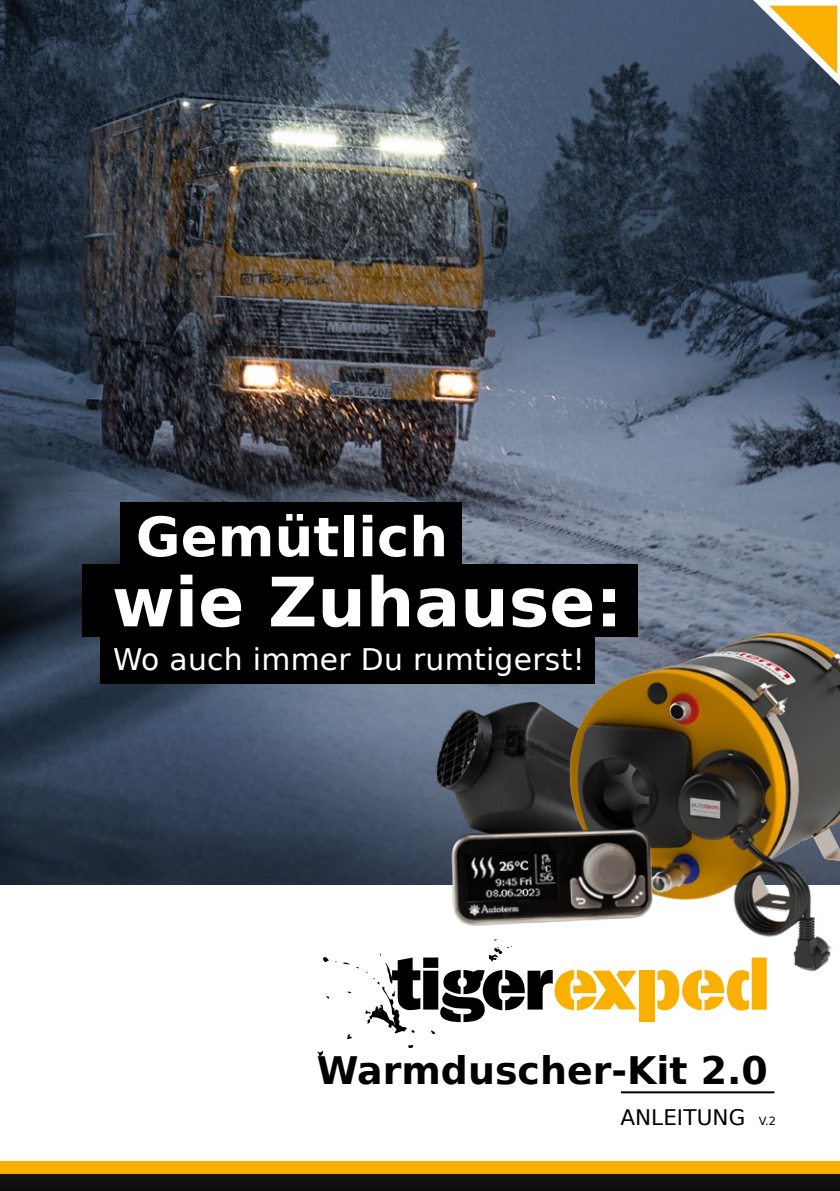
<style>
.page{position:relative;width:840px;height:1191px;background:#fff}
.page>*{position:absolute;margin:0;border:0;box-sizing:border-box;transform-origin:0 0}
.t1{font:700 68px "Bitstream Vera Sans";color:#fff}
.t2{font:700 54.6px "Bitstream Vera Sans";color:#fff}
.t3{font:700 37.8px "Bitstream Vera Sans";color:#000}
.t4{font:29.8px "Bitstream Vera Sans";letter-spacing:.01em;color:#fff}
.t5{font:21.4px "Bitstream Vera Sans";letter-spacing:.005em;color:#000}
.s1{font-size:11.4px}
</style>
<div class="page">
<img style="left:0;top:0;width:839px;height:729px">
<svg style="left:0;top:729px;width:839px;height:462px;background:#2f3a4b"></svg>
<div style="left:0;top:884px;width:839px;height:278px;background:#fff"></div>
<div style="left:121px;top:502px;width:341px;height:72px;background:#000"></div>
<div style="left:82px;top:565px;width:555px;height:72px;background:#000"></div>
<div style="left:100px;top:637px;width:494px;height:46px;background:#000"></div>
<svg style="left:748px;top:0;width:91px;height:94px;background:#897e5b"></svg>
<div style="left:0;top:1161px;width:839px;height:13px;background:#f9b000"></div>
<hr style="left:620px;top:1091px;width:154px;height:2px;background:#000">
<svg style="left:317px;top:945px;width:319px;height:111px"></svg>
<div style="left:639px;top:970px;width:15px;height:51px;background:#f9b000"></div>
<svg style="left:657px;top:972px;width:109px;height:38px"></svg>
<img style="left:434px;top:702px;width:117px;height:111px">
<img style="left:551px;top:629px;width:288px;height:343px">
<img style="left:426px;top:813px;width:249px;height:129px">
<h2 class="t2" style="left:136px;top:505px;width:313px">Gemütlich</h2>
<h1 class="t1" style="left:112px;top:563px;width:512px">wie Zuhause:</h1>
<p class="t4" style="left:113px;top:642px;width:472px">Wo auch immer Du rumtigerst!</p>
<p class="t3" style="left:316px;top:1048px;width:452px">Warmduscher-Kit 2.0</p>
<p class="t5" style="left:620px;top:1105px;width:157px">ANLEITUNG <span class="s1">V.2</span></p>
</div>
